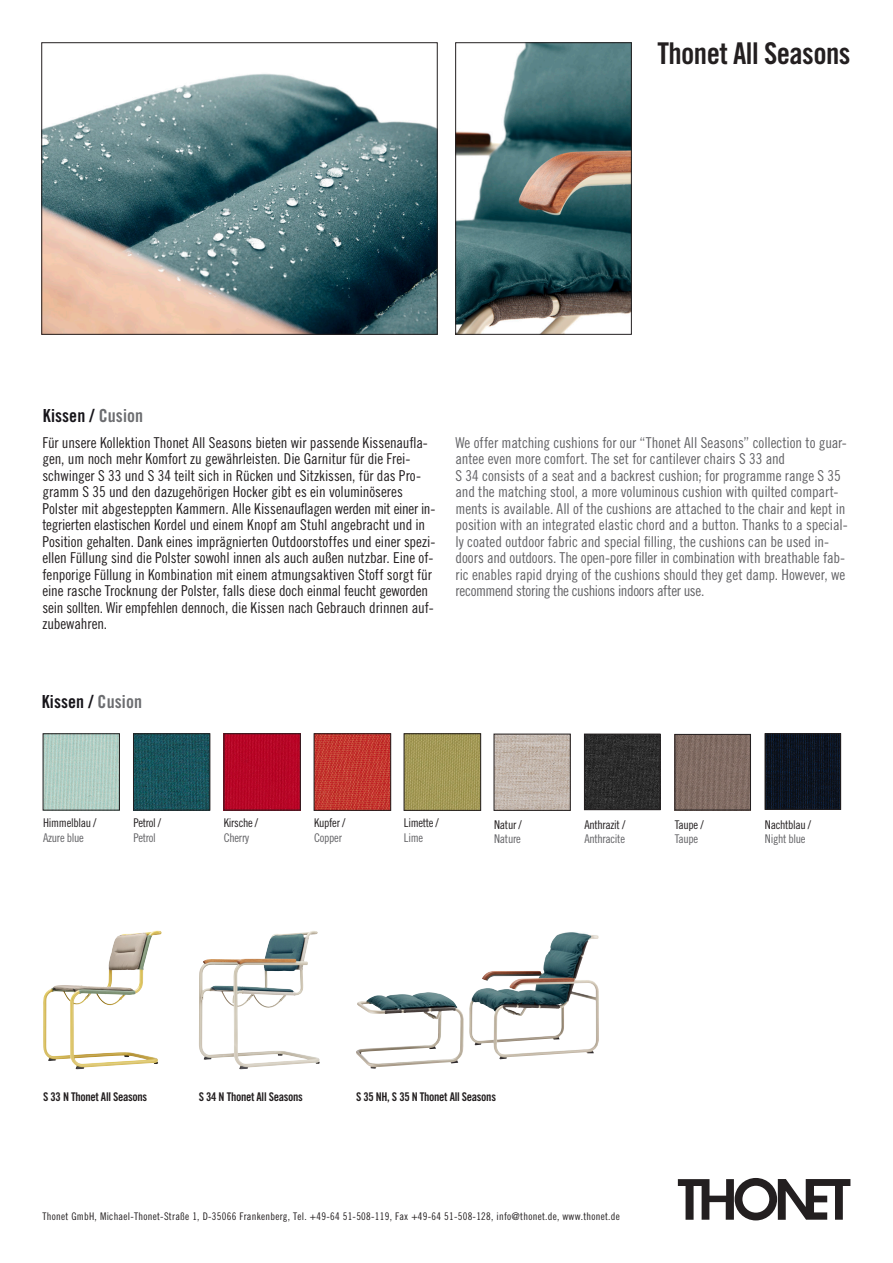
<style>
.page{position:relative;width:893px;height:1263px;background:#fff}
.page>*{position:absolute;margin:0;border:0;box-sizing:border-box;transform-origin:0 0}
.t1{font:30px "Trade Gothic LT Std Bd Cn 20";letter-spacing:-.02em;color:#231f20}
.t2{font:18px "Trade Gothic LT Std Bd Cn 20";letter-spacing:.005em;color:#17151a}
.t3{font:15px/16.5px "Trade Gothic LT Std Cn 18";letter-spacing:-.005em;color:#231f20}
.t4{font:15px/16.5px "Trade Gothic LT Std Cn 18";letter-spacing:-.005em;color:#636366}
.t5{font:12px "Trade Gothic LT Std Cn 18";letter-spacing:-.025em;color:#231f20}
.t6{font:12px "Trade Gothic LT Std Bd Cn 20";letter-spacing:-.025em;color:#231f20}
.t7{font:12px "Trade Gothic LT Std Cn 18";letter-spacing:-.025em;color:#636366}
.t8{font:10.5px "Trade Gothic LT Std Cn 18";letter-spacing:.025em;color:#231f20}
.s1{color:#6c6d70}
</style>
<div class="page">
<svg style="left:678px;top:1178px;width:172px;height:42px"></svg>
<img style="left:45px;top:736px;width:73px;height:72px">
<img style="left:135px;top:736px;width:73px;height:72px">
<div style="left:133px;top:734px;width:77px;height:76px;border:1px solid #231f20"></div>
<img style="left:226px;top:736px;width:72px;height:72px">
<img style="left:316px;top:736px;width:73px;height:72px">
<img style="left:406px;top:736px;width:73px;height:72px">
<div style="left:404px;top:734px;width:77px;height:76px;border:1px solid #231f20"></div>
<img style="left:496px;top:736px;width:72px;height:72px">
<img style="left:586px;top:736px;width:72px;height:72px">
<div style="left:584px;top:734px;width:76px;height:76px;border:1px solid #231f20"></div>
<img style="left:677px;top:736px;width:72px;height:72px">
<div style="left:675px;top:734px;width:76px;height:76px;border:1px solid #231f20"></div>
<img style="left:767px;top:736px;width:72px;height:71px">
<div style="left:765px;top:734px;width:76px;height:75px;border:1px solid #231f20"></div>
<img style="left:44px;top:73px;width:391px;height:259px">
<img style="left:457px;top:45px;width:173px;height:287px">
<div style="left:455px;top:43px;width:177px;height:291px;border:1px solid #231f20"></div>
<img style="left:469px;top:932px;width:130px;height:127px">
<img style="left:199px;top:931px;width:121px;height:138px">
<img style="left:43px;top:931px;width:114px;height:138px">
<p class="t2" style="left:43px;top:405px;width:102px">Kissen / <span class="s1">Cusion</span></p>
<h1 class="t1" style="left:657px;top:35px;width:194px">Thonet All Seasons</h1>
<p class="t3" style="left:42px;top:434px;width:394px">Für unsere Kollektion Thonet All Seasons bieten wir passende Kissenaufla&shy;gen, um noch mehr Komfort zu gewährleisten. Die Garnitur für die Frei&shy;schwinger S 33 und S 34 teilt sich in Rücken und Sitzkissen, für das Pro&shy;gramm S 35 und den dazugehörigen Hocker gibt es ein voluminöseres Polster mit abgesteppten Kammern. Alle Kissenauflagen werden mit einer in&shy;tegrierten elastischen Kordel und einem Knopf am Stuhl angebracht und in Position gehalten. Dank eines imprägnierten Outdoorstoffes und einer spezi&shy;ellen Füllung sind die Polster sowohl innen als auch außen nutzbar. Eine of&shy;fenporige Füllung in Kombination mit einem atmungsaktiven Stoff sorgt für eine rasche Trocknung der Polster, falls diese doch einmal feucht geworden sein sollten. Wir empfehlen dennoch, die Kissen nach Gebrauch drinnen auf&shy;zubewahren.</p>
<p class="t4" style="left:455px;top:434px;width:394px">We offer matching cushions for our “Thonet All Seasons” collection to guar&shy;antee even more comfort. The set for cantilever chairs S 33 and<br>S 34 consists of a seat and a backrest cushion; for programme range S 35 and the matching stool, a more voluminous cushion with quilted compart&shy;ments is available. All of the cushions are attached to the chair and kept in position with an integrated elastic chord and a button. Thanks to a special&shy;ly coated outdoor fabric and special filling, the cushions can be used in&shy;doors and outdoors. The open-pore filler in combination with breathable fab&shy;ric enables rapid drying of the cushions should they get damp. However, we recommend storing the cushions indoors after use.</p>
<p class="t2" style="left:42px;top:691px;width:102px">Kissen / <span class="s1">Cusion</span></p>
<p class="t5" style="left:43px;top:816px;width:55px">Himmelblau /</p>
<p class="t7" style="left:43px;top:830px;width:42px">Azure blue</p>
<p class="t5" style="left:133px;top:816px;width:29px">Petrol /</p>
<p class="t7" style="left:133px;top:830px;width:24px">Petrol</p>
<p class="t5" style="left:224px;top:816px;width:36px">Kirsche /</p>
<p class="t7" style="left:224px;top:830px;width:27px">Cherry</p>
<p class="t5" style="left:314px;top:816px;width:33px">Kupfer /</p>
<p class="t7" style="left:314px;top:830px;width:29px">Copper</p>
<p class="t5" style="left:404px;top:816px;width:36px">Limette /</p>
<p class="t7" style="left:404px;top:830px;width:21px">Lime</p>
<p class="t5" style="left:494px;top:817px;width:29px">Natur /</p>
<p class="t7" style="left:494px;top:832px;width:28px">Nature</p>
<p class="t5" style="left:584px;top:817px;width:42px">Anthrazit /</p>
<p class="t7" style="left:584px;top:832px;width:42px">Anthracite</p>
<p class="t5" style="left:675px;top:817px;width:30px">Taupe /</p>
<p class="t7" style="left:675px;top:832px;width:25px">Taupe</p>
<p class="t5" style="left:765px;top:817px;width:48px">Nachtblau /</p>
<p class="t7" style="left:765px;top:832px;width:42px">Night blue</p>
<p class="t6" style="left:43px;top:1089px;width:106px">S 33 N Thonet All Seasons</p>
<p class="t6" style="left:199px;top:1089px;width:106px">S 34 N Thonet All Seasons</p>
<p class="t6" style="left:356px;top:1089px;width:141px">S 35 NH, S 35 N Thonet All Seasons</p>
<p class="t8" style="left:43px;top:1210px;width:579px">Thonet GmbH, Michael-Thonet-Straße 1, D-35066 Frankenberg, Tel. +49-64 51-508-119, Fax +49-64 51-508-128, info@thonet.de, www.thonet.de</p>
</div>
